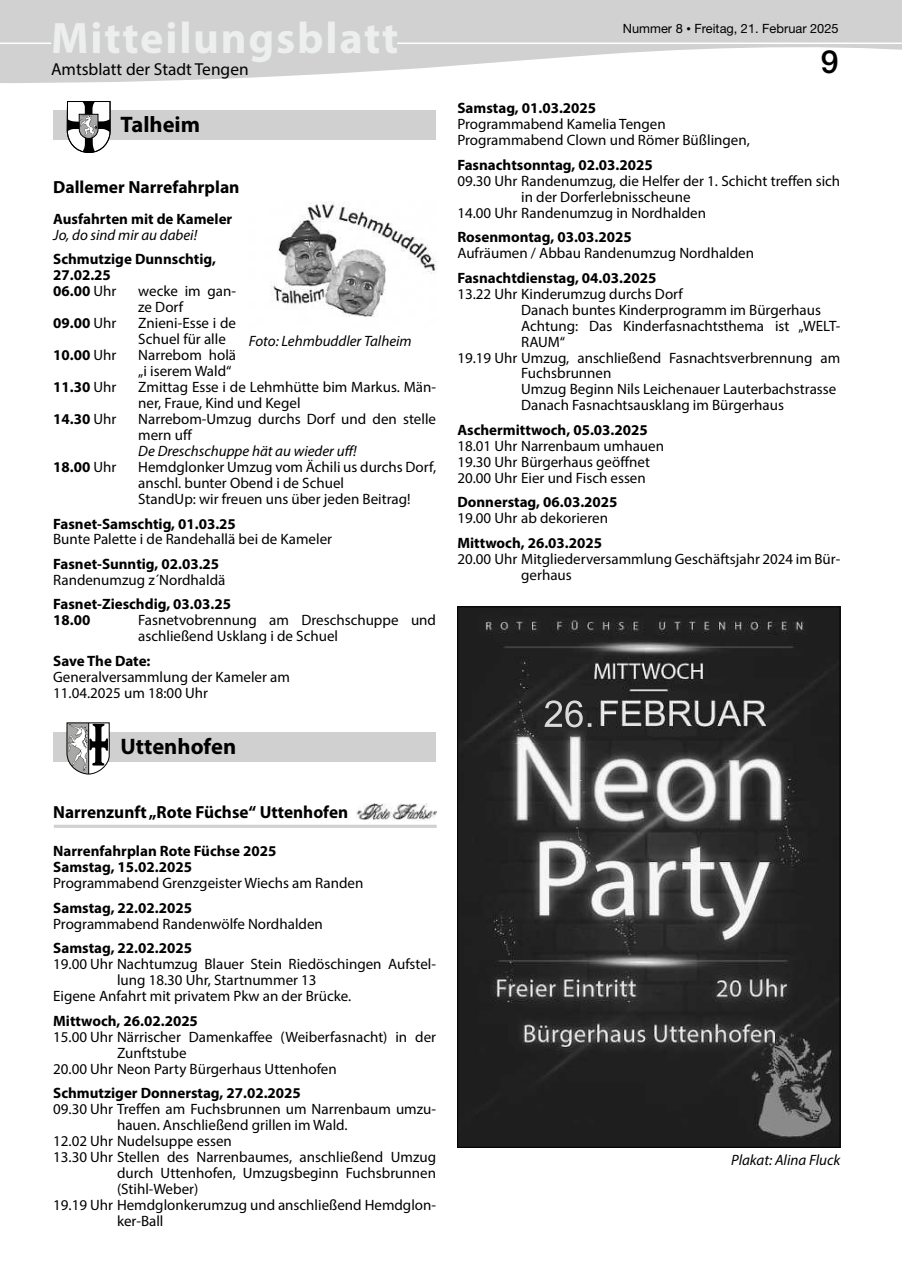
<style>
.page{position:relative;width:902px;height:1280px;background:#fff}
.page>*{position:absolute;margin:0;border:0;box-sizing:border-box;transform-origin:0 0}
.t1{font:700 44.25px "Myriad Pro";letter-spacing:.04em;color:#edefee}
.t2{font:500 31.95px "Helvetica Neue LT Pro";color:#000}
.t3{font:700 22.5px "Myriad Pro";color:#000}
.t4{font:700 17.55px "Myriad Pro";color:#000}
.t5{font:17.4px "Myriad Pro";color:#000}
.t6{font:15px/15.9px "Myriad Pro";color:#000}
.t7{font:700 15px/16px "Myriad Pro";color:#000}
.t8{font:italic 15px "Myriad Pro";color:#000}
.t9{font:12.75px "Helvetica Neue LT Pro";color:#000}
.s1{font-weight:400}
.s2{font-size:12.9px}
.s3{font-size:9px}
</style>
<div class="page">
<svg style="left:1px;top:0;width:900px;height:83px;fill:#d1d1d1"></svg>
<svg style="left:0;top:0;width:1px;height:83px"></svg>
<div style="left:53px;top:22px;width:344px;height:40px;background:#d1d1d1"></div>
<hr style="left:0;top:43px;width:51px;height:1px;background:#fff">
<hr style="left:397px;top:43px;width:504px;height:1px;background:#fff">
<div style="left:53px;top:111px;width:383px;height:29px;background:#d0d0d0"></div>
<svg style="left:67px;top:101px;width:44px;height:52px"></svg>
<div style="left:53px;top:732px;width:383px;height:29px;background:#d0d0d0"></div>
<svg style="left:66px;top:722px;width:44px;height:52px"></svg>
<hr style="left:88px;top:723px;width:1px;height:51px;background:#000">
<hr style="left:54px;top:825px;width:382px;height:3px;background:#d1d1d1">
<img style="left:356px;top:803px;width:80px;height:17px">
<img style="left:270px;top:202px;width:166px;height:115px">
<img style="left:459px;top:608px;width:379px;height:537px">
<h1 class="t1" style="left:51px;top:9px;width:349px">Mitteilungsblatt</h1>
<p class="t5" style="left:51px;top:59px;width:199px">Amtsblatt der Stadt Tengen</p>
<h3 class="t3" style="left:121px;top:110px;width:81px">Talheim</h3>
<p class="t4" style="left:53px;top:176px;width:188px">Dallemer Narrefahrplan</p>
<p class="t7" style="left:53px;top:210px;width:181px">Ausfahrten mit de Kameler</p>
<p class="t8" style="left:53px;top:226px;width:145px">Jo, do sind mir au dabei!</p>
<p class="t7" style="left:53px;top:251px;width:164px">Schmutzige Dunnschtig,<br>27.02.25<br>06.00 <span class="s1">Uhr</span></p>
<p class="t6" style="left:138px;top:283px;width:99px">wecke im gan&shy;ze Dorf</p>
<p class="t7" style="left:53px;top:315px;width:65px">09.00 <span class="s1">Uhr</span></p>
<p class="t6" style="left:138px;top:315px;width:99px">Znieni-Esse i de<br>Schuel für alle</p>
<p class="t7" style="left:53px;top:347px;width:65px">10.00 <span class="s1">Uhr</span></p>
<p class="t6" style="left:138px;top:347px;width:99px">Narrebom holä „i iserem Wald“</p>
<p class="t7" style="left:53px;top:379px;width:65px">11.30 <span class="s1">Uhr</span></p>
<p class="t6" style="left:138px;top:379px;width:299px">Zmittag Esse i de Lehmhütte bim Markus. Män&shy;ner, Fraue, Kind und Kegel</p>
<p class="t7" style="left:53px;top:411px;width:65px">14.30 <span class="s1">Uhr</span></p>
<p class="t6" style="left:138px;top:411px;width:299px">Narrebom-Umzug durchs Dorf und den stelle mern uff</p>
<p class="t8" style="left:138px;top:442px;width:220px">De Dreschschuppe hät au wieder uff!</p>
<p class="t7" style="left:53px;top:458px;width:65px">18.00 <span class="s1">Uhr</span></p>
<p class="t6" style="left:138px;top:459px;width:299px">Hemdglonker Umzug vom Ächili us durchs Dorf, anschl. bunter Obend i de Schuel<br>StandUp: wir freuen uns über jeden Beitrag!</p>
<p class="t7" style="left:53px;top:515px;width:184px">Fasnet-Samschtig, 01.03.25</p>
<p class="t6" style="left:53px;top:531px;width:280px">Bunte Palette i de Randehallä bei de Kameler</p>
<p class="t7" style="left:53px;top:555px;width:167px">Fasnet-Sunntig, 02.03.25</p>
<p class="t6" style="left:53px;top:572px;width:174px">Randenumzug z´Nordhaldä</p>
<p class="t7" style="left:53px;top:596px;width:179px">Fasnet-Zieschdig, 03.03.25<br>18.00</p>
<p class="t8" style="left:249px;top:331px;width:164px">Foto: Lehmbuddler Talheim</p>
<p class="t6" style="left:138px;top:612px;width:299px">Fasnetvobrennung am Dreschschuppe und aschließend Usklang i de Schuel</p>
<p class="t7" style="left:53px;top:652px;width:99px">Save The Date:</p>
<p class="t6" style="left:53px;top:669px;width:238px">Generalversammlung der Kameler am<br>11.04.2025 um 18:00 Uhr</p>
<h3 class="t3" style="left:121px;top:731px;width:117px">Uttenhofen</h3>
<p class="t4" style="left:53px;top:800px;width:296px">Narrenzunft „Rote Füchse“ Uttenhofen</p>
<p class="t7" style="left:53px;top:843px;width:225px">Narrenfahrplan Rote Füchse 2025<br>Samstag, 15.02.2025</p>
<p class="t6" style="left:53px;top:875px;width:312px">Programmabend Grenzgeister Wiechs am Randen</p>
<p class="t7" style="left:53px;top:899px;width:140px">Samstag, 22.02.2025</p>
<p class="t6" style="left:53px;top:916px;width:271px">Programmabend Randenwölfe Nordhalden</p>
<p class="t7" style="left:53px;top:940px;width:140px">Samstag, 22.02.2025</p>
<p class="t6" style="left:53px;top:956px;width:384px">19.00 Uhr Nachtumzug Blauer Stein Riedöschingen Aufstel-</p>
<p class="t6" style="left:117px;top:972px;width:201px">lung 18.30 Uhr, Startnummer 13</p>
<p class="t6" style="left:53px;top:988px;width:299px">Eigene Anfahrt mit privatem Pkw an der Brücke.</p>
<p class="t7" style="left:53px;top:1012px;width:146px">Mittwoch, 26.02.2025</p>
<p class="t6" style="left:53px;top:1028px;width:384px">15.00 Uhr Närrischer Damenkaffee (Weiberfasnacht) in der</p>
<p class="t6" style="left:117px;top:1044px;width:71px">Zunftstube</p>
<p class="t6" style="left:53px;top:1060px;width:285px">20.00 Uhr Neon Party Bürgerhaus Uttenhofen</p>
<p class="t7" style="left:53px;top:1084px;width:249px">Schmutziger Donnerstag, 27.02.2025</p>
<p class="t6" style="left:53px;top:1101px;width:384px">09.30 Uhr Treffen am Fuchsbrunnen um Narrenbaum umzu-</p>
<p class="t6" style="left:117px;top:1117px;width:232px">hauen. Anschließend grillen im Wald.</p>
<p class="t6" style="left:53px;top:1133px;width:180px">12.02 Uhr Nudelsuppe essen</p>
<p class="t6" style="left:53px;top:1149px;width:384px">13.30 Uhr Stellen des Narrenbaumes, anschließend Umzug</p>
<p class="t6" style="left:117px;top:1165px;width:320px">durch Uttenhofen, Umzugsbeginn Fuchsbrunnen</p>
<p class="t6" style="left:117px;top:1181px;width:83px">(Stihl-Weber)</p>
<p class="t6" style="left:53px;top:1197px;width:384px">19.19 Uhr Hemdglonkerumzug und anschließend Hemdglon-</p>
<p class="t6" style="left:117px;top:1213px;width:48px">ker-Ball</p>
<p class="t9" style="left:623px;top:20px;width:217px">Nummer <span class="s2">8</span> <span class="s3">•</span> Freitag, 21. Februar 2025</p>
<h2 class="t2" style="left:820px;top:43px;width:19px">9</h2>
<p class="t7" style="left:457px;top:100px;width:140px">Samstag, 01.03.2025</p>
<p class="t6" style="left:457px;top:116px;width:294px">Programmabend Kamelia Tengen<br>Programmabend Clown und Römer Büßlingen,</p>
<p class="t7" style="left:457px;top:156px;width:197px">Fasnachtsonntag, 02.03.2025</p>
<p class="t6" style="left:457px;top:172px;width:384px">09.30 Uhr Randenumzug, die Helfer der 1. Schicht treffen sich</p>
<p class="t6" style="left:521px;top:188px;width:171px">in der Dorferlebnisscheune</p>
<p class="t6" style="left:457px;top:204px;width:250px">14.00 Uhr Randenumzug in Nordhalden</p>
<p class="t7" style="left:457px;top:229px;width:176px">Rosenmontag, 03.03.2025</p>
<p class="t6" style="left:457px;top:245px;width:298px">Aufräumen / Abbau Randenumzug Nordhalden</p>
<p class="t7" style="left:457px;top:269px;width:200px">Fasnachtdienstag, 04.03.2025</p>
<p class="t6" style="left:457px;top:285px;width:227px">13.22 Uhr Kinderumzug durchs Dorf</p>
<p class="t6" style="left:521px;top:301px;width:301px">Danach buntes Kinderprogramm im Bürgerhaus</p>
<p class="t6" style="left:521px;top:317px;width:320px">Achtung: Das Kinderfasnachtsthema ist „WELT-</p>
<p class="t6" style="left:521px;top:333px;width:45px">RAUM“</p>
<p class="t6" style="left:457px;top:349px;width:384px">19.19 Uhr Umzug, anschließend Fasnachtsverbrennung am</p>
<p class="t6" style="left:521px;top:365px;width:92px">Fuchsbrunnen</p>
<p class="t6" style="left:521px;top:381px;width:316px">Umzug Beginn Nils Leichenauer Lauterbachstrasse</p>
<p class="t6" style="left:521px;top:397px;width:264px">Danach Fasnachtsausklang im Bürgerhaus</p>
<p class="t7" style="left:457px;top:421px;width:192px">Aschermittwoch, 05.03.2025</p>
<p class="t6" style="left:457px;top:438px;width:208px">18.01 Uhr Narrenbaum umhauen<br>19.30 Uhr Bürgerhaus geöffnet<br>20.00 Uhr Eier und Fisch essen</p>
<p class="t7" style="left:457px;top:494px;width:162px">Donnerstag, 06.03.2025</p>
<p class="t6" style="left:457px;top:510px;width:152px">19.00 Uhr ab dekorieren</p>
<p class="t7" style="left:457px;top:534px;width:146px">Mittwoch, 26.03.2025</p>
<p class="t6" style="left:521px;top:550px;width:320px;text-indent:-64px">20.00 Uhr Mitgliederversammlung Geschäftsjahr 2024 im Bür&shy;gerhaus</p>
<p class="t8" style="left:731px;top:1151px;width:111px">Plakat: Alina Fluck</p>
</div>
